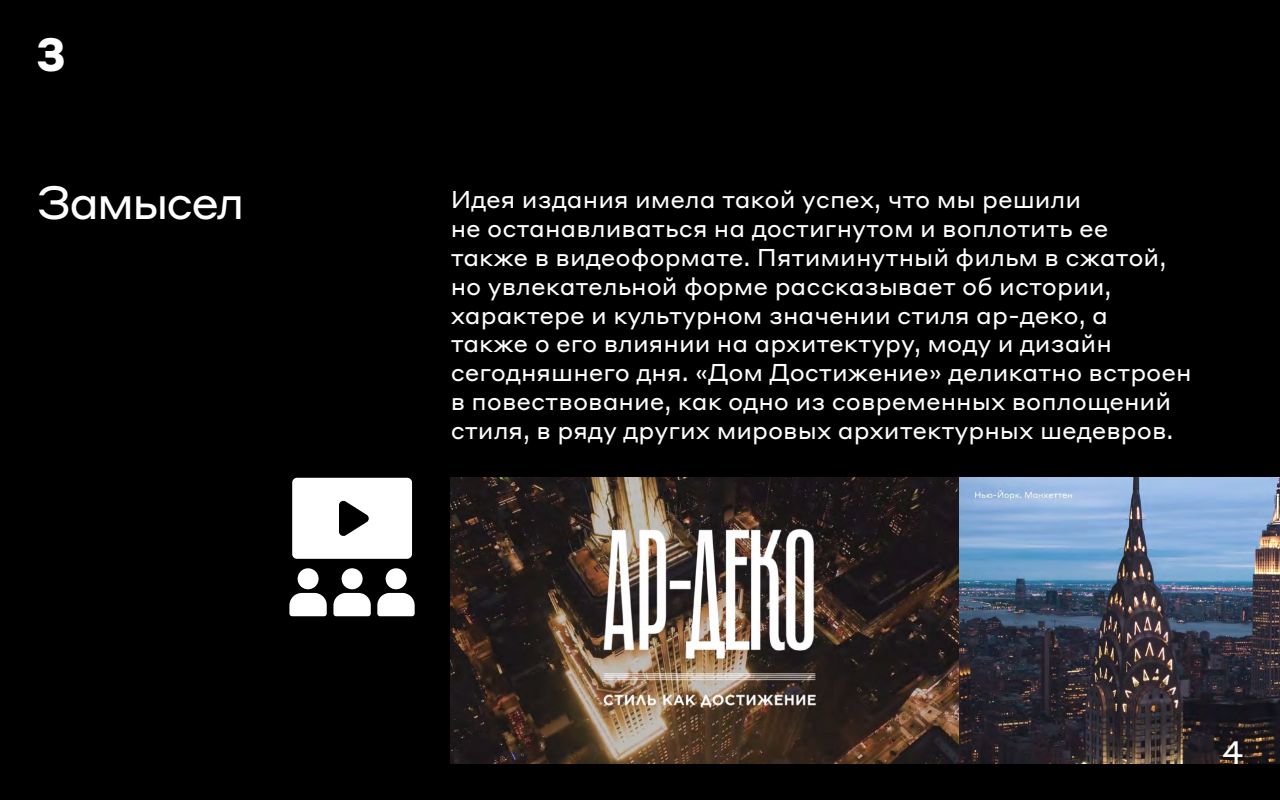
<style>
.page{position:relative;width:1280px;height:800px;background:#000}
.page>*{position:absolute;margin:0;border:0;box-sizing:border-box;transform-origin:0 0}
.t1{font:46px "Styrene ALC";letter-spacing:-.055em;color:#fff}
.t2{font:700 46px "Styrene ALC";color:#fff}
.t3{font:32px "Styrene ALC";color:#fff}
.t4{font:24px/28.8px "Styrene ALC";color:#fff}
</style>
<div class="page">
<img style="left:451px;top:478px;width:829px;height:286px">
<svg style="left:289px;top:593px;width:38px;height:23px"></svg>
<div style="left:298px;top:568px;width:21px;height:21px;background:#fff;border-radius:50%"></div>
<svg style="left:333px;top:593px;width:38px;height:23px"></svg>
<div style="left:342px;top:568px;width:21px;height:21px;background:#fff;border-radius:50%"></div>
<svg style="left:377px;top:593px;width:38px;height:23px"></svg>
<div style="left:386px;top:568px;width:21px;height:21px;background:#fff;border-radius:50%"></div>
<svg style="left:292px;top:478px;width:120px;height:81px"></svg>
<p class="t2" style="left:36px;top:15px;width:32px">3</p>
<p class="t1" style="left:36px;top:163px;width:210px">Замысел</p>
<p class="t4" style="left:451px;top:183px;width:743px">Идея издания имела такой успех, что мы решили<br>не останавливаться на достигнутом и воплотить ее также в видеоформате. Пятиминутный фильм в сжатой, но увлекательной форме рассказывает об истории, характере и культурном значении стиля ар-деко, а<br>также о его влиянии на архитектуру, моду и дизайн сегодняшнего дня. «Дом Достижение» деликатно встроен в повествование, как одно из современных воплощений стиля, в ряду других мировых архитектурных шедевров.</p>
<p class="t3" style="left:1222px;top:726px;width:24px">4</p>
</div>
